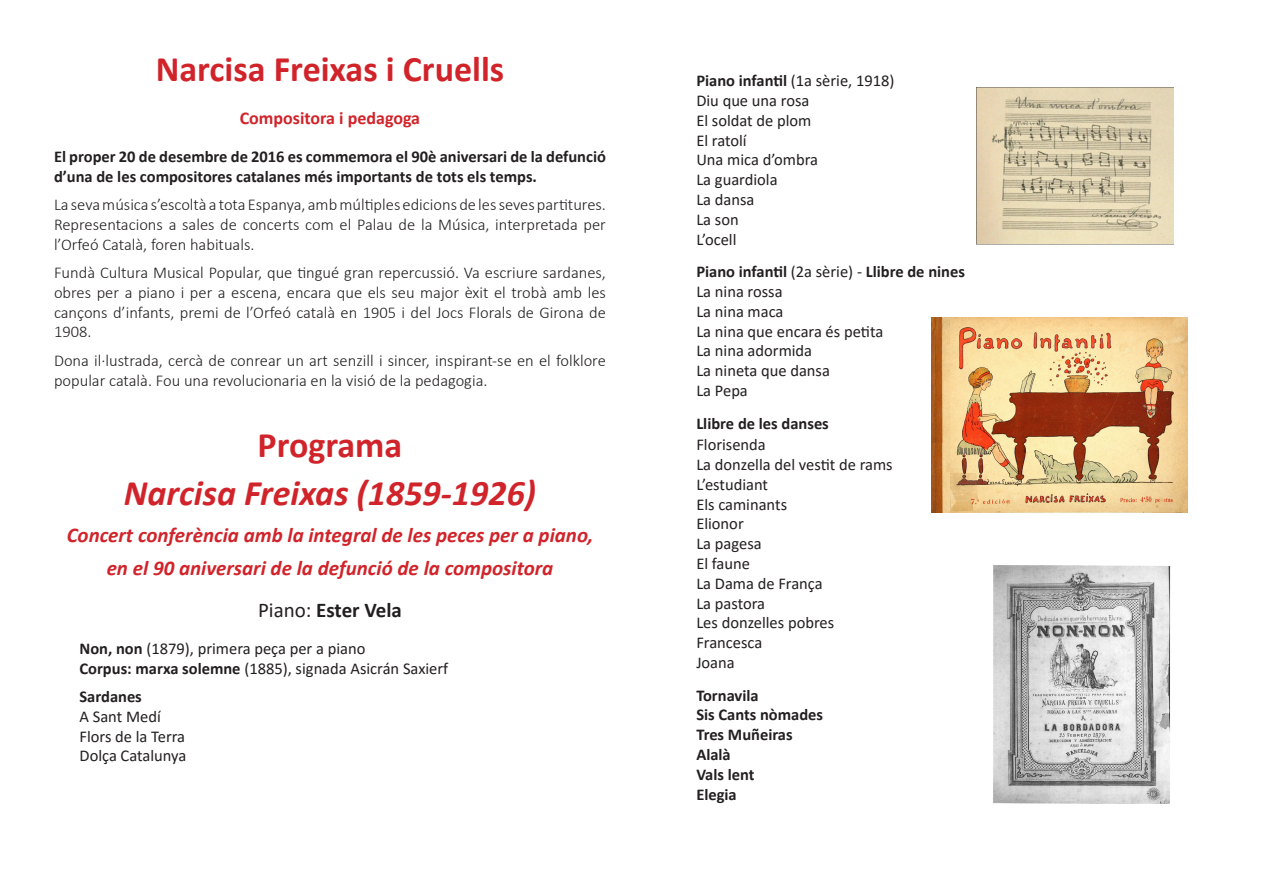
<style>
.page{position:relative;width:1263px;height:893px;background:#fff}
.page>*{position:absolute;margin:0;border:0;box-sizing:border-box;transform-origin:0 0}
.t1{font:700 36px "Calibri";color:#d1232a}
.t2{font:italic 700 36px "Calibri";color:#d1232a}
.t3{font:italic 700 21px/32.4px "Calibri";color:#d1232a;text-align:center}
.t4{font:700 21px "Calibri";color:#231f20}
.t5{font:700 18px "Calibri";color:#d1232a}
.t6{font:300 16.5px/19.8px "Calibri";color:#231f20;text-align:justify}
.t7{font:16.5px "Calibri";color:#231f20}
.t8{font:700 16.5px/19.8px "Calibri";color:#231f20}
.s1{font-weight:400}
.s2{font-weight:700}
</style>
<div class="page">
<img style="left:976px;top:87px;width:198px;height:157px">
<img style="left:931px;top:317px;width:256px;height:196px">
<img style="left:993px;top:566px;width:177px;height:238px">
<p class="t1" style="left:156px;top:44px;width:350px">Narcisa Freixas i Cruells</p>
<p class="t5" style="left:240px;top:105px;width:182px">Compositora i pedagoga</p>
<p class="t8" style="left:54px;top:146px;width:553px">El proper 20 de desembre de 2016 es commemora el 90è aniversari de la defunció d’una de les compositores catalanes més importants de tots els temps.</p>
<p class="t6" style="left:54px;top:195px;width:553px">La seva música s’escoltà a tota Espanya, amb múltiples edicions de les seves partitures.<br>Representacions a sales de concerts com el Palau de la Música, interpretada per l’Orfeó Català, foren habituals.</p>
<p class="t6" style="left:54px;top:262px;width:553px">Fundà Cultura Musical Popular, que tingué gran repercussió. Va escriure sardanes, obres per a piano i per a escena, encara que els seu major èxit el trobà amb les cançons d’infants, premi de l’Orfeó català en 1905 i del Jocs Florals de Girona de 1908.</p>
<p class="t6" style="left:54px;top:350px;width:553px">Dona il·lustrada, cercà de conrear un art senzill i sincer, inspirant-se en el folklore popular català. Fou una revolucionaria en la visió de la pedagogia.</p>
<p class="t1" style="left:258px;top:420px;width:146px">Programa</p>
<p class="t2" style="left:124px;top:467px;width:414px">Narcisa Freixas (1859-1926)</p>
<p class="t3" style="left:67px;top:519px;width:528px">Concert conferència amb la integral de les peces per a piano, en el 90 aniversari de la defunció de la compositora</p>
<p class="t4" style="left:258px;top:595px;width:145px"><span class="s1">Piano:</span> Ester Vela</p>
<p class="t7" style="left:80px;top:637px;width:287px"><span class="s2">Non, non</span> (1879), primera peça per a piano</p>
<p class="t7" style="left:80px;top:657px;width:370px"><span class="s2">Corpus: marxa solemne</span> (1885), signada Asicrán Saxierf</p>
<p class="t8" style="left:80px;top:686px;width:64px">Sardanes</p>
<p class="t7" style="left:80px;top:705px;width:83px">A Sant Medí</p>
<p class="t7" style="left:80px;top:725px;width:107px">Flors de la Terra</p>
<p class="t7" style="left:80px;top:744px;width:108px">Dolça Catalunya</p>
<p class="t7" style="left:696px;top:69px;width:200px"><span class="s2">Piano infantil</span> (1a sèrie, 1918)</p>
<p class="t7" style="left:696px;top:89px;width:115px">Diu que una rosa</p>
<p class="t7" style="left:696px;top:109px;width:117px">El soldat de plom</p>
<p class="t7" style="left:696px;top:129px;width:52px">El ratolí</p>
<p class="t7" style="left:696px;top:148px;width:123px">Una mica d’ombra</p>
<p class="t7" style="left:696px;top:168px;width:83px">La guardiola</p>
<p class="t7" style="left:696px;top:188px;width:60px">La dansa</p>
<p class="t7" style="left:696px;top:208px;width:44px">La son</p>
<p class="t7" style="left:696px;top:228px;width:42px">L’ocell</p>
<p class="t8" style="left:696px;top:261px;width:270px">Piano infantil <span class="s1">(2a sèrie) -</span> Llibre de nines</p>
<p class="t7" style="left:696px;top:280px;width:88px">La nina rossa</p>
<p class="t7" style="left:696px;top:300px;width:89px">La nina maca</p>
<p class="t7" style="left:696px;top:320px;width:188px">La nina que encara és petita</p>
<p class="t7" style="left:696px;top:339px;width:117px">La nina adormida</p>
<p class="t7" style="left:696px;top:359px;width:135px">La nineta que dansa</p>
<p class="t7" style="left:696px;top:379px;width:53px">La Pepa</p>
<p class="t8" style="left:696px;top:413px;width:134px">Llibre de les danses</p>
<p class="t7" style="left:696px;top:433px;width:71px">Florisenda</p>
<p class="t7" style="left:696px;top:453px;width:198px">La donzella del vestit de rams</p>
<p class="t7" style="left:696px;top:473px;width:73px">L’estudiant</p>
<p class="t7" style="left:696px;top:493px;width:92px">Els caminants</p>
<p class="t7" style="left:696px;top:512px;width:49px">Elionor</p>
<p class="t7" style="left:696px;top:532px;width:67px">La pagesa</p>
<p class="t7" style="left:696px;top:552px;width:55px">El faune</p>
<p class="t7" style="left:696px;top:572px;width:128px">La Dama de França</p>
<p class="t7" style="left:696px;top:592px;width:70px">La pastora</p>
<p class="t7" style="left:696px;top:611px;width:139px">Les donzelles pobres</p>
<p class="t7" style="left:696px;top:631px;width:67px">Francesca</p>
<p class="t7" style="left:696px;top:651px;width:40px">Joana</p>
<p class="t8" style="left:696px;top:684px;width:64px">Tornavila</p>
<p class="t8" style="left:696px;top:704px;width:128px">Sis Cants nòmades</p>
<p class="t8" style="left:696px;top:724px;width:98px">Tres Muñeiras</p>
<p class="t8" style="left:696px;top:744px;width:36px">Alalà</p>
<p class="t8" style="left:696px;top:764px;width:60px">Vals lent</p>
<p class="t8" style="left:696px;top:783px;width:42px">Elegia</p>
</div>
